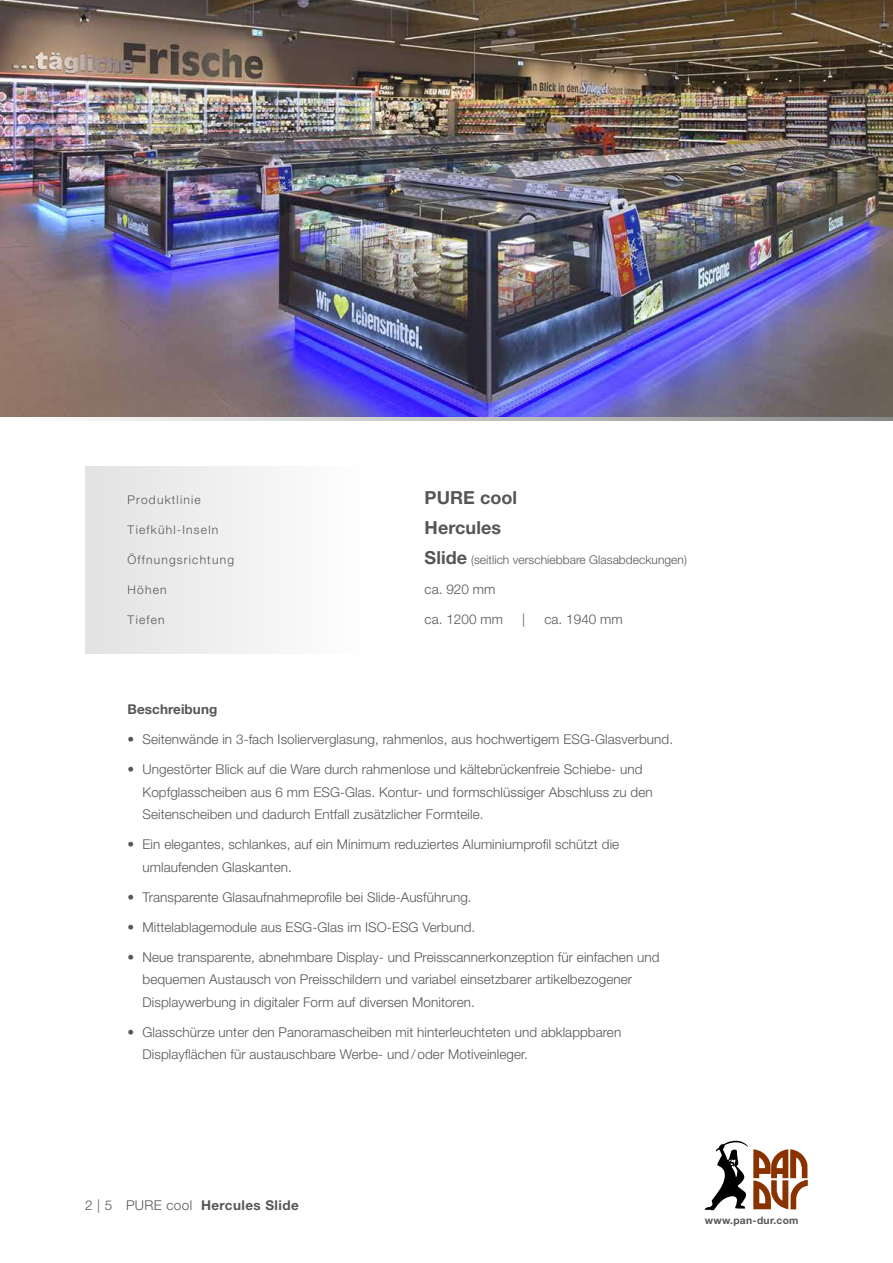
<style>
.page{position:relative;width:893px;height:1263px;background:#fff}
.page>*{position:absolute;margin:0;border:0;box-sizing:border-box;transform-origin:0 0}
.t1{font:700 18px "Helvetica Neue";letter-spacing:.005em;color:#565656}
.t2{font:300 13.5px/22.5px "Helvetica Neue";letter-spacing:.005em;color:#565656}
.t3{font:700 13.5px "Helvetica Neue";letter-spacing:.03em;color:#565656}
.t4{font:700 13.5px "Helvetica Neue";letter-spacing:.01em;color:#565656}
.t5{font:300 12px "Helvetica Neue";letter-spacing:.1em;color:#565656}
.t6{font:300 12px "Helvetica Neue";letter-spacing:.005em;color:#565656}
.t7{font:700 10.2px "Helvetica Neue";letter-spacing:.03em;color:#565656}
.s1{font-weight:700;font-size:18px}
.s2{font-weight:300}
</style>
<div class="page">
<svg style="left:704px;top:1140px;width:104px;height:70px"></svg>
<svg style="left:85px;top:417px;width:808px;height:4px;background:#bebfbf"></svg>
<img style="left:0;top:0;width:893px;height:417px">
<div style="left:85px;top:466px;width:281px;height:188px;background:linear-gradient(to right,#e2e2e2,#fefefe)"></div>
<p class="t5" style="left:128px;top:492px;width:75px">Produktlinie</p>
<h1 class="t1" style="left:425px;top:486px;width:94px">PURE cool</h1>
<p class="t5" style="left:128px;top:522px;width:92px">Tiefkühl-Inseln</p>
<h1 class="t1" style="left:425px;top:516px;width:78px">Hercules</h1>
<p class="t5" style="left:128px;top:552px;width:108px">Öffnungsrichtung</p>
<p class="t6" style="left:425px;top:552px;width:264px"><span class="s1">Slide</span> (seitlich verschiebbare Glasabdeckungen)</p>
<p class="t5" style="left:128px;top:582px;width:41px">Höhen</p>
<p class="t2" style="left:425px;top:578px;width:72px">ca. 920 mm</p>
<p class="t5" style="left:128px;top:612px;width:39px">Tiefen</p>
<p class="t2" style="left:425px;top:608px;width:80px">ca. 1200 mm</p>
<p class="t2" style="left:522px;top:608px;width:4px">|</p>
<p class="t2" style="left:544px;top:608px;width:80px">ca. 1940 mm</p>
<p class="t4" style="left:128px;top:701px;width:91px">Beschreibung</p>
<p class="t2" style="left:128px;top:728px;width:547px">• Seitenwände in 3-fach Isolierverglasung, rahmenlos, aus hochwertigem ESG-Glasverbund.</p>
<p class="t2" style="left:143px;top:758px;width:512px;text-indent:-15px">• Ungestörter Blick auf die Ware durch rahmenlose und kältebrückenfreie Schiebe- und<br>Kopfglasscheiben aus 6 mm ESG-Glas. Kontur- und formschlüssiger Abschluss zu den<br>Seitenscheiben und dadurch Entfall zusätzlicher Formteile.</p>
<p class="t2" style="left:143px;top:833px;width:478px;text-indent:-15px">• Ein elegantes, schlankes, auf ein Minimum reduziertes Aluminiumprofil schützt die umlaufenden Glaskanten.</p>
<p class="t2" style="left:128px;top:885px;width:346px">• Transparente Glasaufnahmeprofile bei Slide-Ausführung.</p>
<p class="t2" style="left:128px;top:915px;width:349px">• Mittelablagemodule aus ESG-Glas im ISO-ESG Verbund.</p>
<p class="t2" style="left:143px;top:945px;width:518px;text-indent:-15px">• Neue transparente, abnehmbare Display- und Preisscannerkonzeption für einfachen und bequemen Austausch von Preisschildern und variabel einsetzbarer artikelbezogener<br>Displaywerbung in digitaler Form auf diversen Monitoren.</p>
<p class="t2" style="left:143px;top:1020px;width:480px;text-indent:-15px">• Glasschürze unter den Panoramascheiben mit hinterleuchteten und abklappbaren<br>Displayflächen für austauschbare Werbe- und/oder Motiveinleger.</p>
<p class="t3" style="left:85px;top:1197px;width:215px"><span class="s2">2 | 5 PURE cool</span> Hercules Slide</p>
<p class="t7" style="left:705px;top:1214px;width:95px">www.pan-dur.com</p>
</div>
